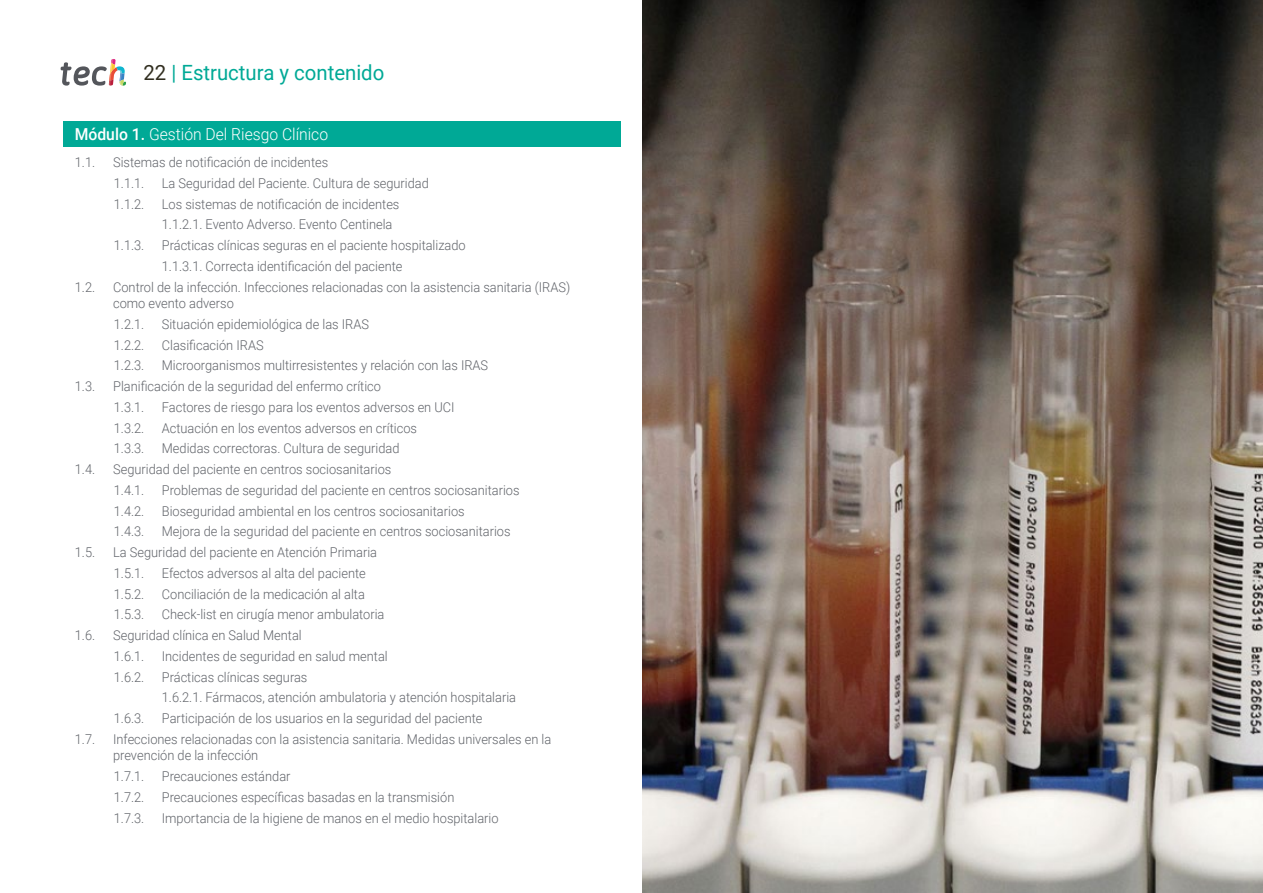
<style>
.page{position:relative;width:1263px;height:893px;background:#fff}
.page>*{position:absolute;margin:0;border:0;box-sizing:border-box;transform-origin:0 0}
.t1{font:21px "Roboto";color:#00a996}
.t2{font:300 16.5px "Roboto";color:#fff;scale:.95 1}
.t3{font:300 13.5px/20.7px "Roboto";color:#61646a;scale:.95 1}
.s1{color:#312e20}
.s2{font-weight:500}
</style>
<div class="page">
<div style="left:64px;top:121px;width:557px;height:25px;background:#00a996"></div>
<img style="left:642px;top:0;width:621px;height:893px">
<svg style="left:61px;top:59px;width:65px;height:27px"></svg>
<h1 class="t1" style="left:144px;top:57px;width:242px"><span class="s1">22</span> | Estructura y contenido</h1>
<p class="t2" style="left:75px;top:123px;width:268px"><span class="s2">Módulo 1.</span> Gestión Del Riesgo Clínico</p>
<p class="t3" style="left:75px;top:151px;width:23px">1.1.</p>
<p class="t3" style="left:113px;top:151px;width:228px">Sistemas de notificación de incidentes<br>1.1.1.</p>
<p class="t3" style="left:162px;top:172px;width:283px">La Seguridad del Paciente. Cultura de seguridad</p>
<p class="t3" style="left:114px;top:193px;width:34px">1.1.2.</p>
<p class="t3" style="left:162px;top:193px;width:252px">Los sistemas de notificación de incidentes<br>1.1.2.1. Evento Adverso. Evento Centinela</p>
<p class="t3" style="left:114px;top:234px;width:34px">1.1.3.</p>
<p class="t3" style="left:162px;top:234px;width:321px">Prácticas clínicas seguras en el paciente hospitalizado<br>1.1.3.1. Correcta identificación del paciente</p>
<p class="t3" style="left:75px;top:276px;width:23px">1.2.</p>
<p class="t3" style="left:113px;top:278px;width:483px;line-height:16.5px">Control de la infección. Infecciones relacionadas con la asistencia sanitaria (IRAS) como evento adverso</p>
<p class="t3" style="left:114px;top:313px;width:34px">1.2.1.</p>
<p class="t3" style="left:162px;top:313px;width:220px">Situación epidemiológica de las IRAS</p>
<p class="t3" style="left:114px;top:334px;width:34px">1.2.2.</p>
<p class="t3" style="left:162px;top:334px;width:109px">Clasificación IRAS</p>
<p class="t3" style="left:114px;top:355px;width:34px">1.2.3.</p>
<p class="t3" style="left:162px;top:355px;width:345px">Microorganismos multirresistentes y relación con las IRAS</p>
<p class="t3" style="left:75px;top:375px;width:23px">1.3.</p>
<p class="t3" style="left:113px;top:375px;width:283px">Planificación de la seguridad del enfermo crítico<br>1.3.1.</p>
<p class="t3" style="left:162px;top:396px;width:310px">Factores de riesgo para los eventos adversos en UCI</p>
<p class="t3" style="left:114px;top:417px;width:34px">1.3.2.</p>
<p class="t3" style="left:162px;top:417px;width:270px">Actuación en los eventos adversos en críticos</p>
<p class="t3" style="left:114px;top:438px;width:34px">1.3.3.</p>
<p class="t3" style="left:162px;top:438px;width:252px">Medidas correctoras. Cultura de seguridad</p>
<p class="t3" style="left:75px;top:458px;width:23px">1.4.</p>
<p class="t3" style="left:113px;top:458px;width:294px">Seguridad del paciente en centros sociosanitarios<br>1.4.1.</p>
<p class="t3" style="left:162px;top:479px;width:378px">Problemas de seguridad del paciente en centros sociosanitarios</p>
<p class="t3" style="left:114px;top:500px;width:34px">1.4.2.</p>
<p class="t3" style="left:162px;top:500px;width:320px">Bioseguridad ambiental en los centros sociosanitarios</p>
<p class="t3" style="left:114px;top:521px;width:34px">1.4.3.</p>
<p class="t3" style="left:162px;top:521px;width:369px">Mejora de la seguridad del paciente en centros sociosanitarios</p>
<p class="t3" style="left:75px;top:541px;width:23px">1.5.</p>
<p class="t3" style="left:113px;top:541px;width:279px">La Seguridad del paciente en Atención Primaria<br>1.5.1.</p>
<p class="t3" style="left:162px;top:562px;width:216px">Efectos adversos al alta del paciente</p>
<p class="t3" style="left:114px;top:583px;width:34px">1.5.2.</p>
<p class="t3" style="left:162px;top:583px;width:215px">Conciliación de la medicación al alta</p>
<p class="t3" style="left:114px;top:604px;width:34px">1.5.3.</p>
<p class="t3" style="left:162px;top:604px;width:236px">Check-list en cirugía menor ambulatoria</p>
<p class="t3" style="left:75px;top:624px;width:23px">1.6.</p>
<p class="t3" style="left:113px;top:624px;width:200px">Seguridad clínica en Salud Mental<br>1.6.1.</p>
<p class="t3" style="left:162px;top:645px;width:239px">Incidentes de seguridad en salud mental</p>
<p class="t3" style="left:114px;top:666px;width:34px">1.6.2.</p>
<p class="t3" style="left:162px;top:666px;width:374px">Prácticas clínicas seguras<br>1.6.2.1. Fármacos, atención ambulatoria y atención hospitalaria</p>
<p class="t3" style="left:114px;top:707px;width:34px">1.6.3.</p>
<p class="t3" style="left:162px;top:707px;width:339px">Participación de los usuarios en la seguridad del paciente</p>
<p class="t3" style="left:75px;top:728px;width:23px">1.7.</p>
<p class="t3" style="left:113px;top:730px;width:463px;line-height:16.5px">Infecciones relacionadas con la asistencia sanitaria. Medidas universales en la prevención de la infección</p>
<p class="t3" style="left:114px;top:765px;width:34px">1.7.1.</p>
<p class="t3" style="left:162px;top:765px;width:137px">Precauciones estándar</p>
<p class="t3" style="left:114px;top:786px;width:34px">1.7.2.</p>
<p class="t3" style="left:162px;top:786px;width:309px">Precauciones específicas basadas en la transmisión</p>
<p class="t3" style="left:114px;top:807px;width:34px">1.7.3.</p>
<p class="t3" style="left:162px;top:807px;width:356px">Importancia de la higiene de manos en el medio hospitalario</p>
</div>
